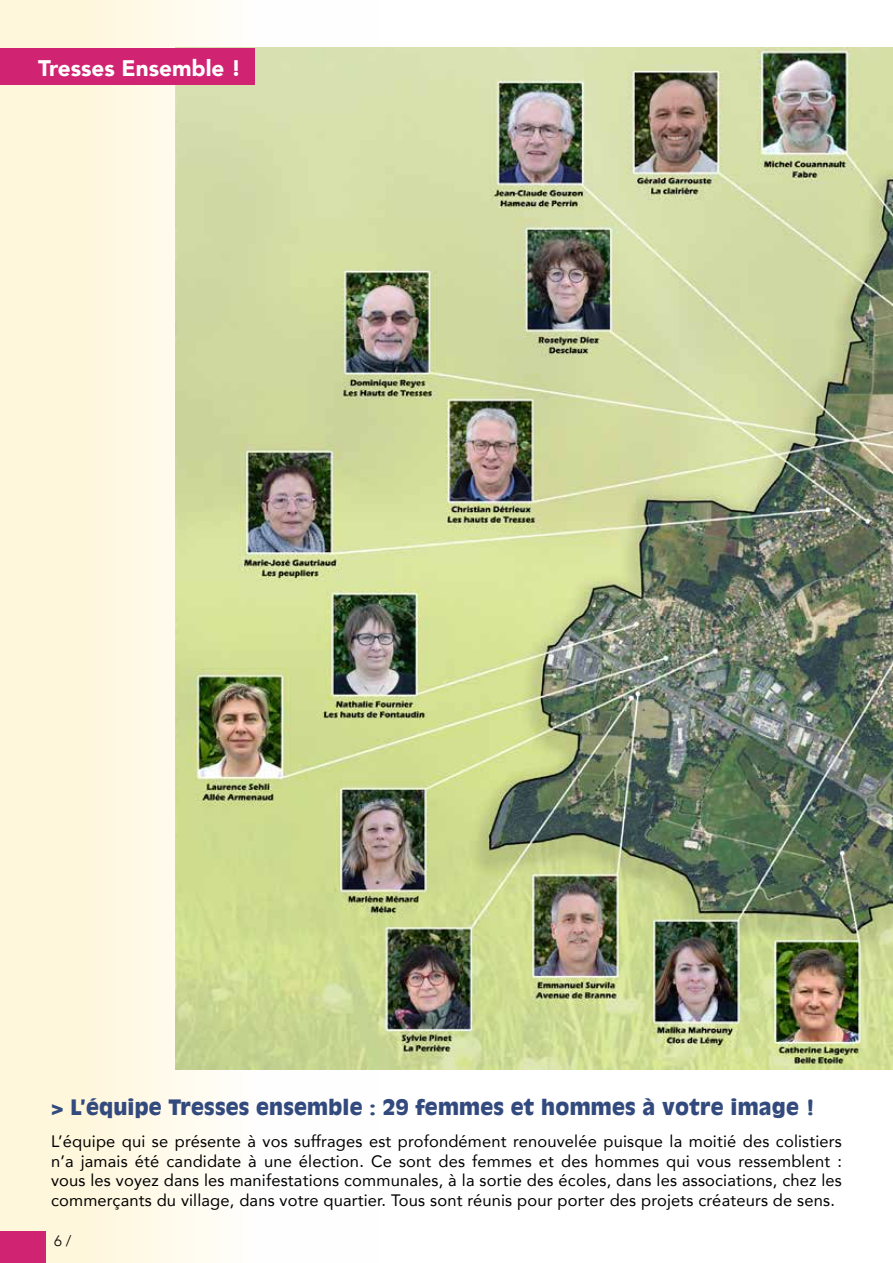
<style>
.page{position:relative;width:893px;height:1263px;background:#fff}
.page>*{position:absolute;margin:0;border:0;box-sizing:border-box;transform-origin:0 0}
.t1{font:900 22.5px "Avenir";color:#fff}
.t2{font:900 21px "Antique Olive";letter-spacing:.01em;color:#334a7e}
.t3{font:16.5px/19.5px "Avenir";letter-spacing:.01em;color:#000;text-align:justify}
.t4{font:300 15px "Avenir";color:#000}
</style>
<div class="page">
<div style="left:0;top:0;width:379px;height:1263px;background:linear-gradient(to right,#fff6d6,#fff)"></div>
<img style="left:175px;top:47px;width:718px;height:1022px">
<div style="left:0;top:48px;width:254px;height:37px;background:#d02372"></div>
<div style="left:0;top:1231px;width:46px;height:32px;background:#d02372"></div>
<h1 class="t1" style="left:38px;top:48px;width:204px">Tresses Ensemble !</h1>
<p class="t2" style="left:51px;top:1094px;width:766px">&gt; L’équipe Tresses ensemble : 29 femmes et hommes à votre image !</p>
<p class="t3" style="left:51px;top:1131px;width:792px">L’équipe qui se présente à vos suffrages est profondément renouvelée puisque la moitié des colistiers n’a jamais été candidate à une élection. Ce sont des femmes et des hommes qui vous ressemblent : vous les voyez dans les manifestations communales, à la sortie des écoles, dans les associations, chez les commerçants du village, dans votre quartier. Tous sont réunis pour porter des projets créateurs de sens.</p>
<p class="t4" style="left:54px;top:1232px;width:19px">6 /</p>
</div>
